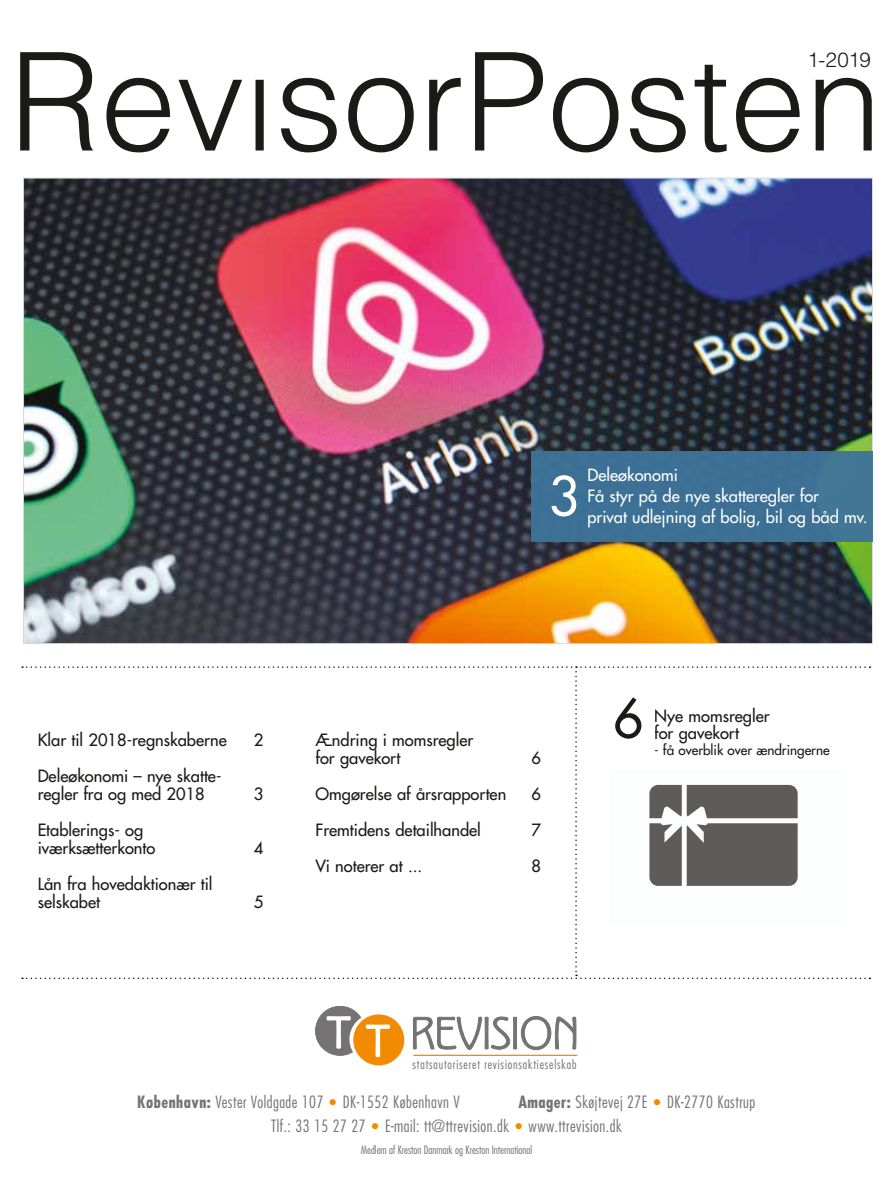
<style>
.page{position:relative;width:893px;height:1191px;background:#fff}
.page>*{position:absolute;margin:0;border:0;box-sizing:border-box;transform-origin:0 0}
.t1{font:52.5px "Futura";color:#1a1a18}
.t2{font:52.5px "Futura";color:#fff}
.t3{font:300 20.55px "Helvetica";color:#1a1a18}
.t4{font:16.5px/18px "Futura";color:#1a1a18}
.t5{font:300 condensed 16.5px/24px "Futura";letter-spacing:.03em;color:#747272}
.t6{font:16.5px/21px "Futura";color:#fff}
.t7{font:13.5px "Futura";color:#1a1a18}
.t8{font:300 condensed 12.6px "Futura";letter-spacing:.07em;color:#747272}
.t9{font:300 condensed 11.25px "Futura";color:#747272}
.s1{font-weight:700}
.s2{font-weight:800;font-stretch:normal;font-size:34.5px;color:#f28b00}
</style>
<div class="page">
<svg style="left:20px;top:52px;width:441px;height:100px"></svg>
<svg style="left:475px;top:52px;width:397px;height:100px"></svg>
<svg style="left:22px;top:666px;width:848px;height:313px"></svg>
<img style="left:25px;top:180px;width:846px;height:462px">
<div style="left:531px;top:451px;width:342px;height:91px;background:#3e749a"></div>
<svg style="left:413px;top:1016px;width:164px;height:35px"></svg>
<div style="left:316px;top:1006px;width:49px;height:49px;background:#747272;border-radius:50%"></div>
<div style="left:315px;top:1006px;width:50px;height:49px;border:1px solid #747272;border-radius:50%"></div>
<svg style="left:326px;top:1006px;width:26px;height:43px"></svg>
<svg style="left:350px;top:1014px;width:49px;height:49px"></svg>
<div style="left:349px;top:1013px;width:51px;height:51px;border:2px solid #fff;border-radius:50%"></div>
<div style="left:354px;top:1015px;width:49px;height:49px;background:#f28b00;border-radius:50%"></div>
<div style="left:353px;top:1014px;width:51px;height:51px;border:2px solid #f28b00;border-radius:50%"></div>
<svg style="left:365px;top:1013px;width:26px;height:45px"></svg>
<hr style="left:413px;top:1054px;width:164px;height:2px;background:#f28b00">
<p class="t3" style="left:807px;top:47px;width:65px">1-2019</p>
<h1 class="t2" style="left:549px;top:463px;width:32px">3</h1>
<p class="t6" style="left:587px;top:464px;width:233px">Deleøkonomi<br>Få styr på de nye skatteregler for</p>
<p class="t6" style="left:587px;top:506px;width:282px">privat udlejning af bolig, bil og båd mv.</p>
<p class="t4" style="left:38px;top:731px;width:191px">Klar til 2018-regnskaberne</p>
<p class="t4" style="left:254px;top:731px;width:11px">2</p>
<p class="t4" style="left:38px;top:767px;width:185px">Deleøkonomi – nye skatte&shy;regler fra og med 2018</p>
<p class="t4" style="left:38px;top:821px;width:119px">Etablerings- og iværksætterkonto</p>
<p class="t4" style="left:38px;top:875px;width:176px">Lån fra hovedaktionær til selskabet</p>
<p class="t4" style="left:254px;top:785px;width:11px">3</p>
<p class="t4" style="left:254px;top:839px;width:11px">4</p>
<p class="t4" style="left:254px;top:893px;width:11px">5</p>
<p class="t4" style="left:315px;top:731px;width:159px">Ændring i momsregler for gavekort</p>
<p class="t4" style="left:532px;top:749px;width:11px">6</p>
<p class="t4" style="left:315px;top:785px;width:192px">Omgørelse af årsrapporten</p>
<p class="t4" style="left:532px;top:785px;width:11px">6</p>
<p class="t4" style="left:315px;top:821px;width:167px">Fremtidens detailhandel</p>
<p class="t4" style="left:532px;top:821px;width:11px">7</p>
<p class="t4" style="left:315px;top:857px;width:108px">Vi noterer at ...</p>
<p class="t4" style="left:532px;top:857px;width:11px">8</p>
<h1 class="t1" style="left:613px;top:685px;width:32px">6</h1>
<p class="t4" style="left:654px;top:708px;width:117px;line-height:16.5px">Nye momsregler for gavekort</p>
<p class="t7" style="left:654px;top:742px;width:177px">- få overblik over ændringerne</p>
<p class="t8" style="left:413px;top:1056px;width:165px">statsautoriseret revisionsaktieselskab</p>
<p class="t5" style="left:137px;top:1089px;width:324px"><span class="s1">København:</span> Vester Voldgade 107 <span class="s2">·</span> DK-1552 København V</p>
<p class="t5" style="left:271px;top:1089px;width:486px;text-indent:247px"><span class="s1">Amager:</span> Skøjtevej 27E <span class="s2">·</span> DK-2770 Kastrup<br>Tlf.: 33 15 27 27 <span class="s2">·</span> E-mail: tt@ttrevision.dk <span class="s2">·</span> www.ttrevision.dk</p>
<p class="t9" style="left:361px;top:1143px;width:173px">Medlem af Kreston Danmark og Kreston International</p>
</div>
